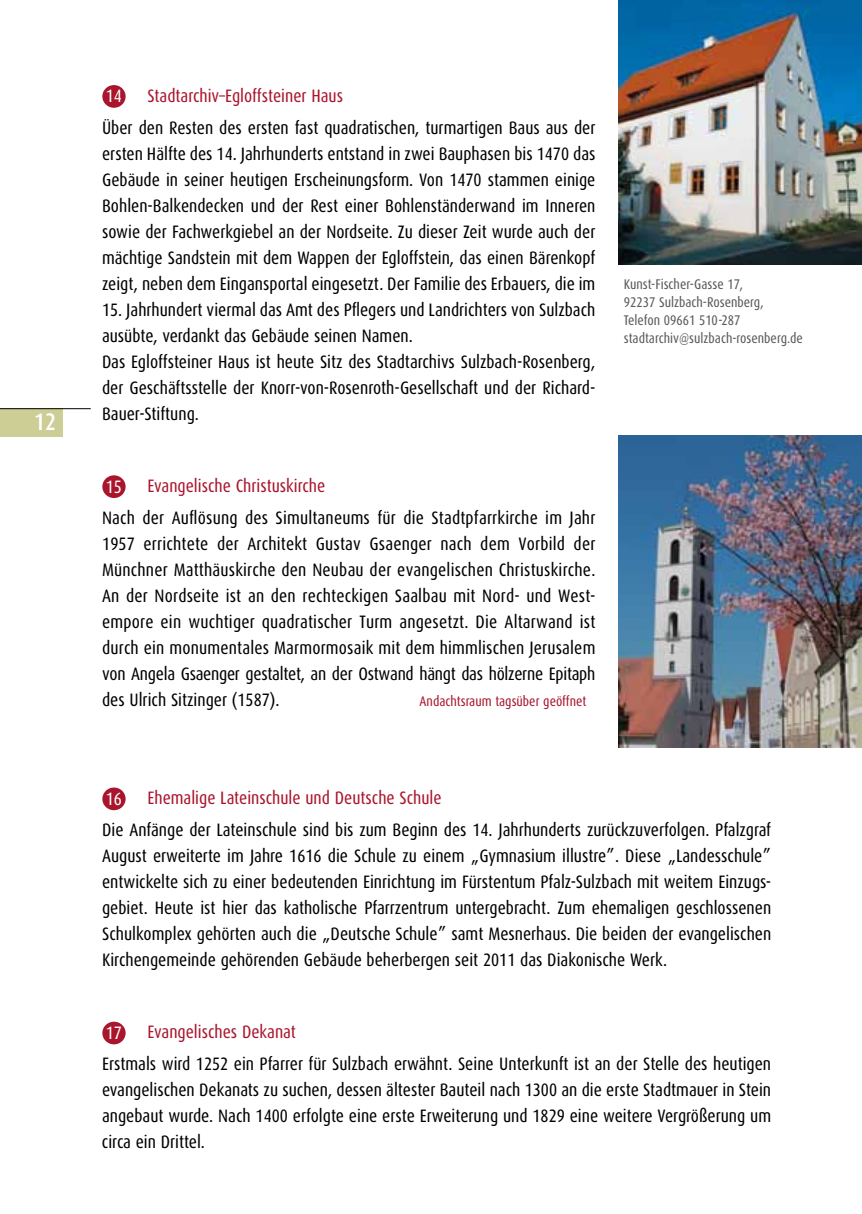
<style>
.page{position:relative;width:862px;height:1214px;background:#fff}
.page>*{position:absolute;margin:0;border:0;box-sizing:border-box;transform-origin:0 0}
.t1{font:500 24px "Dax Condensed";color:#fff}
.t2{font:18px/26px "Dax Condensed";color:#000;text-align:justify}
.t3{font:18px "Dax Condensed";color:#a9152d}
.t4{font:18px "Dax Condensed";color:#fff}
.t5{font:14px/18px "Dax Condensed";color:#58595b}
.t6{font:14px "Dax Condensed";color:#a9152d}
</style>
<div class="page">
<div style="left:0;top:408px;width:62px;height:29px;background:#ccce96"></div>
<hr style="left:0;top:408px;width:91px;height:1px;background:#000">
<div style="left:103px;top:86px;width:22px;height:21px;background:#a9152d;border-radius:50%"></div>
<div style="left:102px;top:85px;width:24px;height:23px;border:2px solid #a9152d;border-radius:50%"></div>
<div style="left:103px;top:476px;width:22px;height:21px;background:#a9152d;border-radius:50%"></div>
<div style="left:102px;top:475px;width:24px;height:23px;border:2px solid #a9152d;border-radius:50%"></div>
<div style="left:103px;top:788px;width:22px;height:21px;background:#a9152d;border-radius:50%"></div>
<div style="left:102px;top:787px;width:24px;height:23px;border:2px solid #a9152d;border-radius:50%"></div>
<div style="left:103px;top:1022px;width:22px;height:21px;background:#a9152d;border-radius:50%"></div>
<div style="left:102px;top:1021px;width:24px;height:23px;border:2px solid #a9152d;border-radius:50%"></div>
<img style="left:618px;top:0;width:244px;height:264px">
<img style="left:618px;top:435px;width:244px;height:312px">
<h1 class="t1" style="left:34px;top:408px;width:23px">12</h1>
<p class="t4" style="left:106px;top:86px;width:18px">14</p>
<p class="t3" style="left:147px;top:86px;width:197px">Stadtarchiv–Egloffsteiner Haus</p>
<p class="t2" style="left:102px;top:115px;width:495px">Über den Resten des ersten fast quadratischen, turmartigen Baus aus der ersten Hälfte des 14. Jahrhunderts entstand in zwei Bauphasen bis 1470 das Gebäude in seiner heutigen Erscheinungsform. Von 1470 stammen einige Bohlen-Balkendecken und der Rest einer Bohlenständerwand im Inneren sowie der Fachwerkgiebel an der Nordseite. Zu dieser Zeit wurde auch der mächtige Sandstein mit dem Wappen der Egloffstein, das einen Bärenkopf zeigt, neben dem Eingansportal eingesetzt. Der Familie des Erbauers, die im</p>
<p class="t2" style="left:102px;top:297px;width:495px;text-align:left">15. Jahrhundert viermal das Amt des Pflegers und Landrichters von Sulzbach ausübte, verdankt das Gebäude seinen Namen.<br>Das Egloffsteiner Haus ist heute Sitz des Stadtarchivs Sulzbach-Rosenberg, der Geschäftsstelle der Knorr-von-Rosenroth-Gesellschaft und der Richard-Bauer-Stiftung.</p>
<p class="t4" style="left:106px;top:476px;width:18px">15</p>
<p class="t3" style="left:147px;top:476px;width:179px">Evangelische Christuskirche</p>
<p class="t2" style="left:102px;top:505px;width:495px">Nach der Auflösung des Simultaneums für die Stadtpfarrkirche im Jahr 1957 errichtete der Architekt Gustav Gsaenger nach dem Vorbild der Münchner Matthäuskirche den Neubau der evangelischen Christuskirche.<br>An der Nordseite ist an den rechteckigen Saalbau mit Nord- und West&shy;empore ein wuchtiger quadratischer Turm angesetzt. Die Altarwand ist durch ein monumentales Marmormosaik mit dem himmlischen Jerusalem von Angela Gsaenger gestaltet, an der Ostwand hängt das hölzerne Epitaph des Ulrich Sitzinger (1587).</p>
<p class="t6" style="left:420px;top:693px;width:168px">Andachtsraum tagsüber geöffnet</p>
<p class="t5" style="left:624px;top:275px;width:181px">Kunst-Fischer-Gasse 17,<br>92237 Sulzbach-Rosenberg,<br>Telefon 09661 510-287 stadtarchiv@sulzbach-rosenberg.de</p>
<p class="t4" style="left:106px;top:788px;width:18px">16</p>
<p class="t3" style="left:147px;top:788px;width:296px">Ehemalige Lateinschule und Deutsche Schule</p>
<p class="t2" style="left:102px;top:817px;width:671px">Die Anfänge der Lateinschule sind bis zum Beginn des 14. Jahrhunderts zurückzuverfolgen. Pfalzgraf August erweiterte im Jahre 1616 die Schule zu einem „Gymnasium illustre”. Diese „Landesschule” entwickelte sich zu einer bedeutenden Einrichtung im Fürstentum Pfalz-Sulzbach mit weitem Einzugs&shy;gebiet. Heute ist hier das katholische Pfarrzentrum untergebracht. Zum ehemaligen geschlossenen Schulkomplex gehörten auch die „Deutsche Schule” samt Mesnerhaus. Die beiden der evangelischen Kirchengemeinde gehörenden Gebäude beherbergen seit 2011 das Diakonische Werk.</p>
<p class="t4" style="left:106px;top:1022px;width:18px">17</p>
<p class="t3" style="left:147px;top:1022px;width:150px">Evangelisches Dekanat</p>
<p class="t2" style="left:102px;top:1051px;width:671px">Erstmals wird 1252 ein Pfarrer für Sulzbach erwähnt. Seine Unterkunft ist an der Stelle des heutigen evangelischen Dekanats zu suchen, dessen ältester Bauteil nach 1300 an die erste Stadtmauer in Stein angebaut wurde. Nach 1400 erfolgte eine erste Erweiterung und 1829 eine weitere Vergrößerung um circa ein Drittel.</p>
</div>
